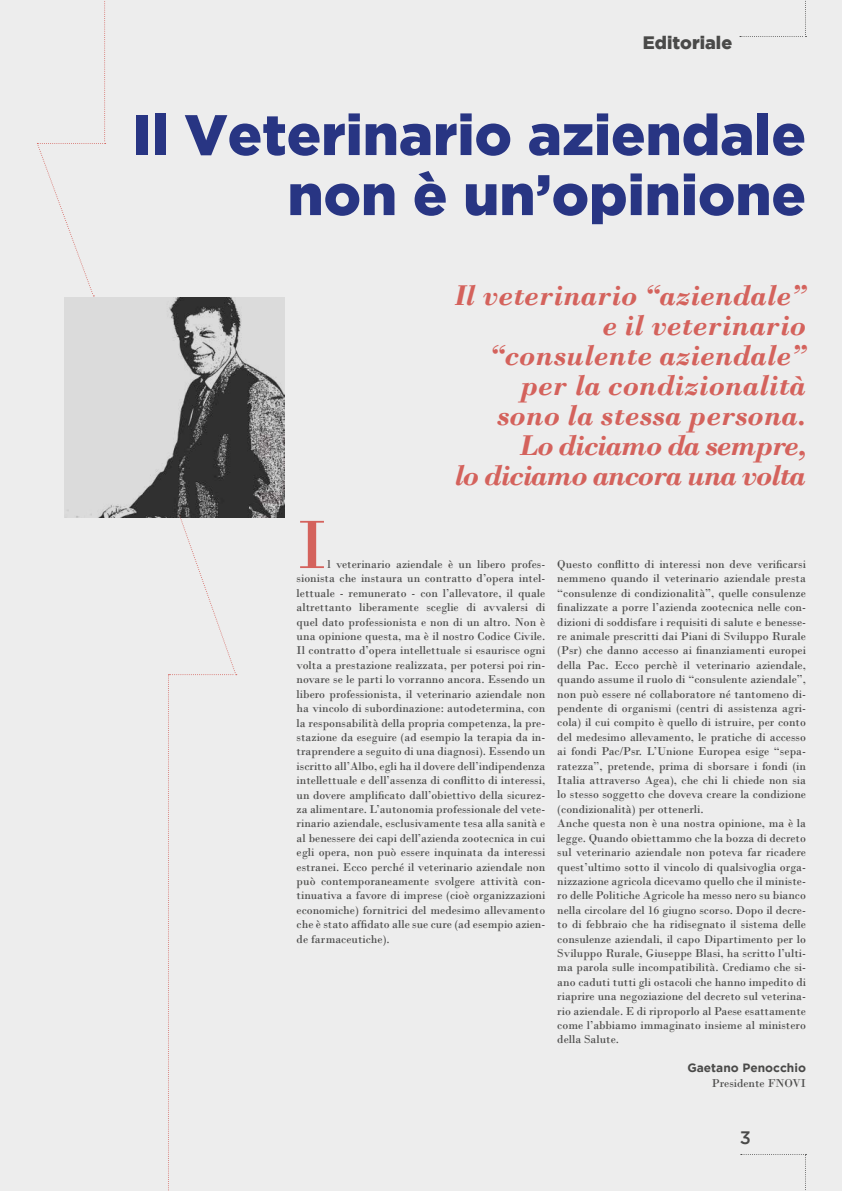
<style>
.page{position:relative;width:842px;height:1191px;background:#ededed}
.page>*{position:absolute;margin:0;border:0;box-sizing:border-box;transform-origin:0 0}
.t1{font:72px "Bodoni";color:#d4625c}
.t2{font:900 57px/60px "Gotham";color:#283583;text-align:right}
.t3{font:italic 700 30px/30px "Bodoni";color:#d4625c;text-align:right}
.t4{font:900 18px "Gotham";color:#4a4a49}
.t5{font:500 18px "Gotham";color:#4a4a49}
.t6{font:12px/14.4px "Bodoni";color:#4a4a49;text-align:justify}
.t7{font:700 12px "Gotham";color:#4a4a49}
</style>
<div class="page">
<svg style="left:740px;top:0;width:66px;height:37px"></svg>
<svg style="left:741px;top:1154px;width:65px;height:36px"></svg>
<svg style="left:37px;top:1px;width:69px;height:295px"></svg>
<svg style="left:168px;top:517px;width:69px;height:674px"></svg>
<img style="left:64px;top:297px;width:220px;height:220px">
<h3 class="t4" style="left:643px;top:32px;width:91px">Editoriale</h3>
<h2 class="t2" style="left:133px;top:103px;width:675px">Il Veterinario aziendale non è un’opinione</h2>
<h3 class="t3" style="left:454px;top:280px;width:353px">Il veterinario “aziendale” e il veterinario “consulente aziendale” per la condizionalità sono la stessa persona.<br>Lo diciamo da sempre,<br>lo diciamo ancora una volta</h3>
<h1 class="t1" style="left:297px;top:502px;width:32px">I</h1>
<p class="t6" style="left:297px;top:557px;width:250px;text-indent:31px">l veterinario aziendale è un libero profes&shy;sionista che instaura un contratto d’opera intel&shy;lettuale - remunerato - con l’allevatore, il quale altrettanto liberamente sceglie di avvalersi di quel dato professionista e non di un altro. Non è una opinione questa, ma è il nostro Codice Civile.<br>Il contratto d’opera intellettuale si esaurisce ogni volta a prestazione realizzata, per potersi poi rin&shy;novare se le parti lo vorranno ancora. Essendo un libero professionista, il veterinario aziendale non ha vincolo di subordinazione: autodetermina, con la responsabilità della propria competenza, la pre&shy;stazione da eseguire (ad esempio la terapia da in&shy;traprendere a seguito di una diagnosi). Essendo un iscritto all’Albo, egli ha il dovere dell’indipendenza intellettuale e dell’assenza di conflitto di interessi, un dovere amplificato dall’obiettivo della sicurez&shy;za alimentare. L’autonomia professionale del vete&shy;rinario aziendale, esclusivamente tesa alla sanità e al benessere dei capi dell’azienda zootecnica in cui egli opera, non può essere inquinata da interessi estranei. Ecco perché il veterinario aziendale non può contemporaneamente svolgere attività con&shy;tinuativa a favore di imprese (cioè organizzazioni economiche) fornitrici del medesimo allevamento che è stato affidato alle sue cure (ad esempio azien&shy;de farmaceutiche).</p>
<p class="t6" style="left:557px;top:557px;width:250px;text-align:left">Questo conflitto di interessi non deve verificarsi nemmeno quando il veterinario aziendale presta “consulenze di condizionalità”, quelle consulenze finalizzate a porre l’azienda zootecnica nelle con&shy;dizioni di soddisfare i requisiti di salute e benesse&shy;re animale prescritti dai Piani di Sviluppo Rurale (Psr) che danno accesso ai finanziamenti europei della Pac. Ecco perchè il veterinario aziendale, quando assume il ruolo di “consulente aziendale”, non può essere né collaboratore né tantomeno di&shy;pendente di organismi (centri di assistenza agri&shy;cola) il cui compito è quello di istruire, per conto del medesimo allevamento, le pratiche di accesso ai fondi Pac/Psr. L’Unione Europea esige “sepa&shy;ratezza”, pretende, prima di sborsare i fondi (in Italia attraverso Agea), che chi li chiede non sia lo stesso soggetto che doveva creare la condizione (condizionalità) per ottenerli.<br>Anche questa non è una nostra opinione, ma è la legge. Quando obiettammo che la bozza di decreto sul veterinario aziendale non poteva far ricadere quest’ultimo sotto il vincolo di qualsivoglia orga&shy;nizzazione agricola dicevamo quello che il ministe&shy;ro delle Politiche Agricole ha messo nero su bianco nella circolare del 16 giugno scorso. Dopo il decre&shy;to di febbraio che ha ridisegnato il sistema delle consulenze aziendali, il capo Dipartimento per lo Sviluppo Rurale, Giuseppe Blasi, ha scritto l’ulti&shy;ma parola sulle incompatibilità. Crediamo che si&shy;ano caduti tutti gli ostacoli che hanno impedito di riaprire una negoziazione del decreto sul veterina&shy;rio aziendale. E di riproporlo al Paese esattamente come l’abbiamo immaginato insieme al ministero della Salute.</p>
<p class="t7" style="left:687px;top:1061px;width:120px">Gaetano Penocchio</p>
<p class="t6" style="left:712px;top:1075px;width:96px">Presidente FNOVI</p>
<h3 class="t5" style="left:740px;top:1127px;width:13px">3</h3>
</div>
